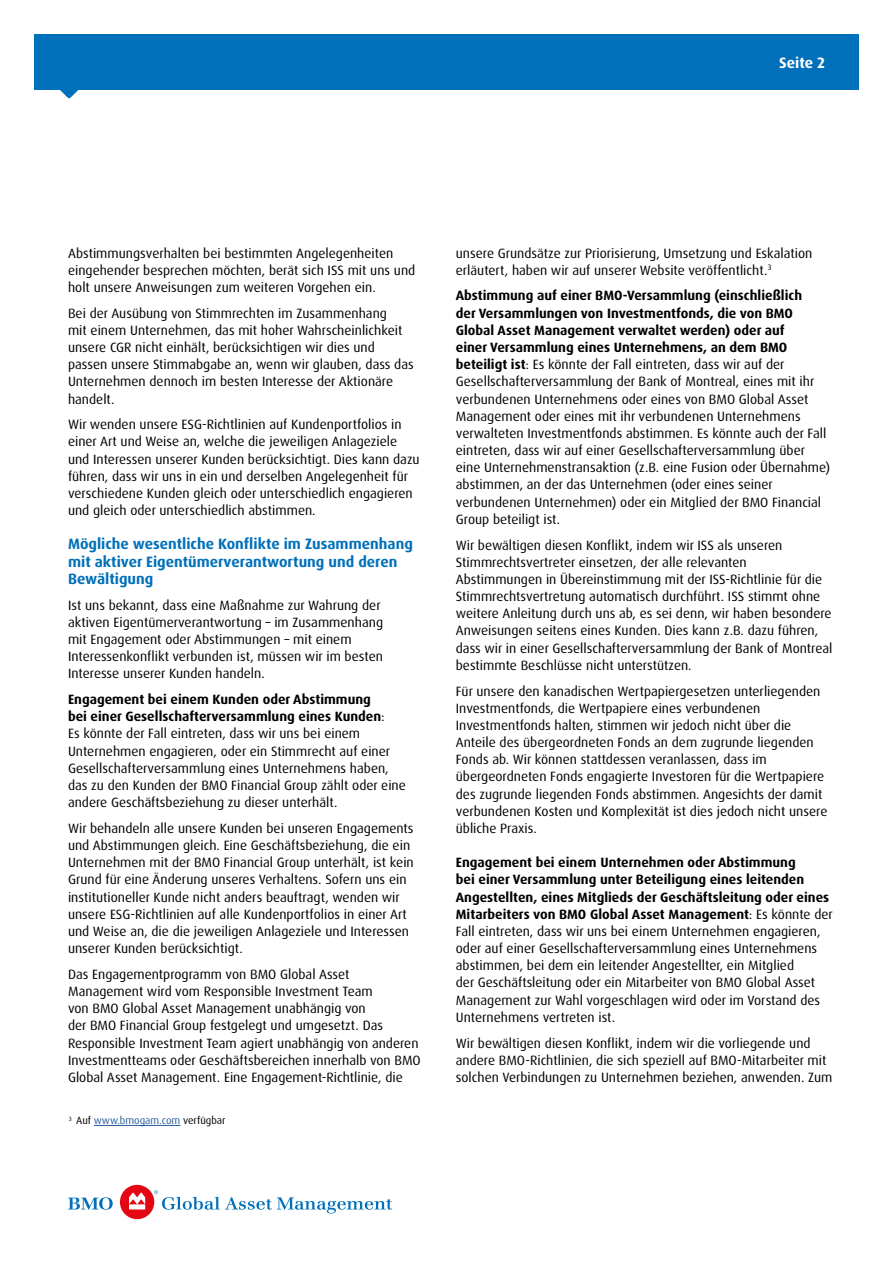
<style>
.page{position:relative;width:893px;height:1263px;background:#fff}
.page>*{position:absolute;margin:0;border:0;box-sizing:border-box;transform-origin:0 0}
.t1{font:700 15px/17.1px "Dax Pro";color:#0070ba}
.t2{font:700 15px "Dax Pro";color:#fff}
.t3{font:13.5px/17.1px "Dax Pro";color:#000}
.t4{font:10.5px "Dax Pro";color:#275b9b}
.s1{font-weight:700}
.s2{color:#000}
</style>
<div class="page">
<svg style="left:68px;top:1197px;width:45px;height:13px"></svg>
<div style="left:120px;top:1185px;width:34px;height:34px;background:#e30613;border-radius:50%"></div>
<svg style="left:129px;top:1192px;width:16px;height:17px"></svg>
<svg style="left:154px;top:1190px;width:238px;height:23px"></svg>
<div style="left:34px;top:34px;width:825px;height:56px;background:#0070ba"></div>
<svg style="left:60px;top:90px;width:18px;height:8px"></svg>
<hr style="left:94px;top:1125px;width:86px;height:1px;background:#275b9b">
<p class="t2" style="left:779px;top:53px;width:47px">Seite 2</p>
<p class="t3" style="left:68px;top:244px;width:349px">Abstimmungsverhalten bei bestimmten Angelegenheiten eingehender besprechen möchten, berät sich ISS mit uns und holt unsere Anweisungen zum weiteren Vorgehen ein.</p>
<p class="t3" style="left:68px;top:304px;width:347px">Bei der Ausübung von Stimmrechten im Zusammenhang<br>mit einem Unternehmen, das mit hoher Wahrscheinlichkeit unsere CGR nicht einhält, berücksichtigen wir dies und passen unsere Stimmabgabe an, wenn wir glauben, dass das Unternehmen dennoch im besten Interesse der Aktionäre handelt.</p>
<p class="t3" style="left:68px;top:416px;width:353px">Wir wenden unsere ESG-Richtlinien auf Kundenportfolios in einer Art und Weise an, welche die jeweiligen Anlageziele und Interessen unserer Kunden berücksichtigt. Dies kann dazu führen, dass wir uns in ein und derselben Angelegenheit für verschiedene Kunden gleich oder unterschiedlich engagieren und gleich oder unterschiedlich abstimmen.</p>
<p class="t1" style="left:68px;top:536px;width:346px">Mögliche wesentliche Konflikte im Zusammenhang mit aktiver Eigentümerverantwortung und deren<br>Bewältigung</p>
<p class="t3" style="left:68px;top:596px;width:317px">Ist uns bekannt, dass eine Maßnahme zur Wahrung der aktiven Eigentümerverantwortung – im Zusammenhang mit Engagement oder Abstimmungen – mit einem Interessenkonflikt verbunden ist, müssen wir im besten Interesse unserer Kunden handeln.</p>
<p class="t3" style="left:68px;top:691px;width:339px"><span class="s1">Engagement bei einem Kunden oder Abstimmung<br>bei einer Gesellschafterversammlung eines Kunden</span>:<br>Es könnte der Fall eintreten, dass wir uns bei einem Unternehmen engagieren, oder ein Stimmrecht auf einer Gesellschafterversammlung eines Unternehmens haben, das zu den Kunden der BMO Financial Group zählt oder eine andere Geschäftsbeziehung zu dieser unterhält.</p>
<p class="t3" style="left:68px;top:820px;width:347px">Wir behandeln alle unsere Kunden bei unseren Engagements und Abstimmungen gleich. Eine Geschäftsbeziehung, die ein Unternehmen mit der BMO Financial Group unterhält, ist kein Grund für eine Änderung unseres Verhaltens. Sofern uns ein institutioneller Kunde nicht anders beauftragt, wenden wir unsere ESG-Richtlinien auf alle Kundenportfolios in einer Art und Weise an, die die jeweiligen Anlageziele und Interessen unserer Kunden berücksichtigt.</p>
<p class="t3" style="left:68px;top:966px;width:354px">Das Engagementprogramm von BMO Global Asset Management wird vom Responsible Investment Team<br>von BMO Global Asset Management unabhängig von<br>der BMO Financial Group festgelegt und umgesetzt. Das Responsible Investment Team agiert unabhängig von anderen Investmentteams oder Geschäftsbereichen innerhalb von BMO Global Asset Management. Eine Engagement-Richtlinie, die</p>
<p class="t4" style="left:69px;top:1114px;width:158px"><sup>3</sup> <span class="s2">Auf</span> www.bmogam.com <span class="s2">verfügbar</span></p>
<p class="t3" style="left:456px;top:244px;width:358px">unsere Grundsätze zur Priorisierung, Umsetzung und Eskalation erläutert, haben wir auf unserer Website veröffentlicht.<sup>3</sup></p>
<p class="t3" style="left:456px;top:287px;width:376px"><span class="s1">Abstimmung auf einer BMO-Versammlung (einschließlich<br>der Versammlungen von Investmentfonds, die von BMO Global Asset Management verwaltet werden) oder auf<br>einer Versammlung eines Unternehmens, an dem BMO beteiligt ist</span>: Es könnte der Fall eintreten, dass wir auf der Gesellschafterversammlung der Bank of Montreal, eines mit ihr verbundenen Unternehmens oder eines von BMO Global Asset Management oder eines mit ihr verbundenen Unternehmens verwalteten Investmentfonds abstimmen. Es könnte auch der Fall eintreten, dass wir auf einer Gesellschafterversammlung über eine Unternehmenstransaktion (z.B. eine Fusion oder Übernahme) abstimmen, an der das Unternehmen (oder eines seiner verbundenen Unternehmen) oder ein Mitglied der BMO Financial Group beteiligt ist.</p>
<p class="t3" style="left:456px;top:536px;width:378px">Wir bewältigen diesen Konflikt, indem wir ISS als unseren Stimmrechtsvertreter einsetzen, der alle relevanten Abstimmungen in Übereinstimmung mit der ISS-Richtlinie für die Stimmrechtsvertretung automatisch durchführt. ISS stimmt ohne weitere Anleitung durch uns ab, es sei denn, wir haben besondere Anweisungen seitens eines Kunden. Dies kann z.B. dazu führen, dass wir in einer Gesellschafterversammlung der Bank of Montreal bestimmte Beschlüsse nicht unterstützen.</p>
<p class="t3" style="left:456px;top:682px;width:373px">Für unsere den kanadischen Wertpapiergesetzen unterliegenden Investmentfonds, die Wertpapiere eines verbundenen Investmentfonds halten, stimmen wir jedoch nicht über die Anteile des übergeordneten Fonds an dem zugrunde liegenden Fonds ab. Wir können stattdessen veranlassen, dass im übergeordneten Fonds engagierte Investoren für die Wertpapiere des zugrunde liegenden Fonds abstimmen. Angesichts der damit verbundenen Kosten und Komplexität ist dies jedoch nicht unsere übliche Praxis.</p>
<p class="t3" style="left:456px;top:854px;width:379px"><span class="s1">Engagement bei einem Unternehmen oder Abstimmung<br>bei einer Versammlung unter Beteiligung eines leitenden Angestellten, eines Mitglieds der Geschäftsleitung oder eines Mitarbeiters von BMO Global Asset Management</span>: Es könnte der Fall eintreten, dass wir uns bei einem Unternehmen engagieren, oder auf einer Gesellschafterversammlung eines Unternehmens abstimmen, bei dem ein leitender Angestellter, ein Mitglied<br>der Geschäftsleitung oder ein Mitarbeiter von BMO Global Asset Management zur Wahl vorgeschlagen wird oder im Vorstand des Unternehmens vertreten ist.</p>
<p class="t3" style="left:456px;top:1034px;width:378px">Wir bewältigen diesen Konflikt, indem wir die vorliegende und andere BMO-Richtlinien, die sich speziell auf BMO-Mitarbeiter mit solchen Verbindungen zu Unternehmen beziehen, anwenden. Zum</p>
</div>
